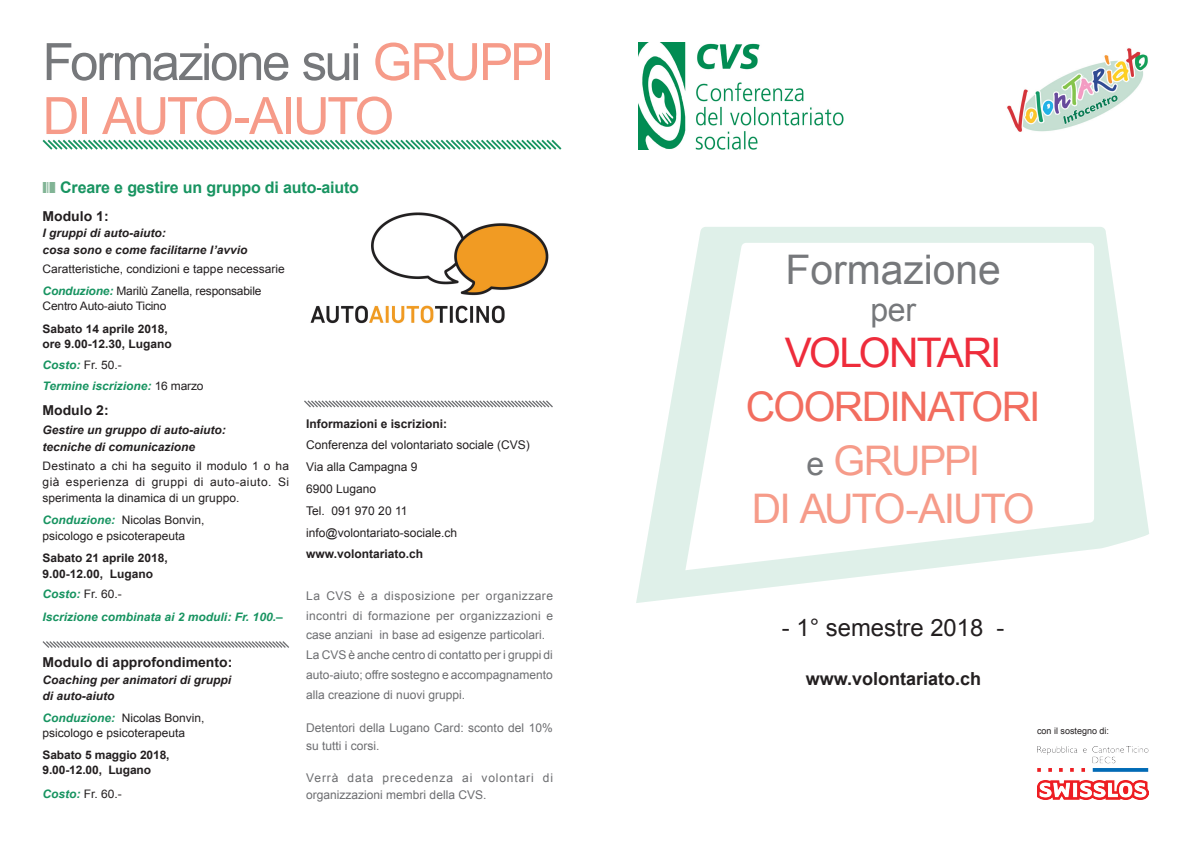
<style>
.page{position:relative;width:1191px;height:842px;background:#fff}
.page>*{position:absolute;margin:0;border:0;box-sizing:border-box;transform-origin:0 0}
.TITOLI_2{font:51.5px/54px "Arial";letter-spacing:-.05em;color:#f69b89}
.RUBRICHE_INSERIMENTO{font:40.8px/54.4px "Arial";letter-spacing:-.045em;color:#f26d5f;text-align:center}
.RUBRICHE_INSERIMENTO-2{font:40.8px "Arial";letter-spacing:-.045em;color:#f69b89}
.RUBRICHE_INSERIMENTO-3{font:40.8px "Arial";color:#76787b}
.RUBRICHE_INSERIMENTO-4{font:32px "Arial";color:#76787b}
.TESTO_PARAG_1{font:23.8px "Arial";color:#231f20}
.TESTO_PARAG_1-2{font:700 18px "Arial";color:#231f20}
.TESTO{font:700 16px "Arial";letter-spacing:-.01em;color:#189461}
.TESTO-2{font:700 13.7px "Arial";color:#231f20}
.TESTO-3{font:12px/19.8px "Arial";color:#6c6d70;text-align:justify}
.TESTO-4{font:12px "Arial";color:#231f20}
.TESTO-5{font:12px/17.8px "Arial";letter-spacing:.045em;color:#6c6d70}
.TESTO-6{font:700 12px "Arial";color:#231f20}
.TESTO-7{font:11.7px/15.3px "Arial";color:#231f20}
.TESTO-8{font:italic 700 11.7px "Arial";color:#231f20}
.TESTO-9{font:700 11.7px/15.3px "Arial";color:#231f20}
.TESTO-10{font:italic 700 11.7px "Arial";color:#189461}
.TESTO-11{font:9px "Arial";color:#231f20}
.s1{color:#76787b}
.s2{color:#81b495}
.s3{font-weight:700;font-style:italic;color:#189461}
.s4{font-weight:400;font-style:normal;color:#231f20}
.s5{color:#ee2c3b}
.s6{font-size:32px;color:#76787b}
.s7{color:#f69b89}
</style>
<div class="page">
<svg style="left:636px;top:227px;width:513px;height:376px"></svg>
<svg style="left:685px;top:243px;width:409px;height:327px"></svg>
<svg style="left:42px;top:139px;width:520px;height:11px"></svg>
<svg style="left:42px;top:641px;width:247px;height:7px"></svg>
<img style="left:1037px;top:746px;width:111px;height:53px">
<img style="left:638px;top:43px;width:205px;height:106px">
<img style="left:1007px;top:48px;width:141px;height:84px">
<img style="left:310px;top:212px;width:239px;height:112px">
<svg style="left:304px;top:400px;width:249px;height:8px"></svg>
<p class="TITOLI_2" style="left:43px;top:35px;width:514px"><span class="s1">Formazione sui</span> GRUPPI<br>DI AUTO-AIUTO</p>
<p class="TESTO" style="left:43px;top:177px;width:318px"><span class="s2">❙❘❚</span> Creare e gestire un gruppo di auto-aiuto</p>
<p class="TESTO-2" style="left:43px;top:207px;width:68px">Modulo 1:</p>
<p class="TESTO-8" style="left:43px;top:226px;width:125px">I gruppi di auto-aiuto:</p>
<p class="TESTO-8" style="left:43px;top:242px;width:206px">cosa sono e come facilitarne l’avvio</p>
<p class="TESTO-7" style="left:43px;top:261px;width:244px">Caratteristiche, condizioni e tappe necessarie</p>
<p class="TESTO-7" style="left:43px;top:283px;width:221px"><span class="s3">Conduzione:</span> Marilù Zanella, responsabile<br>Centro Auto-aiuto Ticino</p>
<p class="TESTO-9" style="left:43px;top:322px;width:127px">Sabato 14 aprile 2018,</p>
<p class="TESTO-9" style="left:43px;top:337px;width:131px">ore 9.00-12.30, Lugano</p>
<p class="TESTO-7" style="left:43px;top:357px;width:81px"><span class="s3">Costo:</span> Fr. 50.-</p>
<p class="TESTO-10" style="left:43px;top:378px;width:163px">Termine iscrizione: <span class="s4">16 marzo</span></p>
<p class="TESTO-2" style="left:43px;top:402px;width:68px">Modulo 2:</p>
<p class="TESTO-8" style="left:43px;top:423px;width:185px">Gestire un gruppo di auto-aiuto:</p>
<p class="TESTO-8" style="left:43px;top:439px;width:154px">tecniche di comunicazione</p>
<p class="TESTO-7" style="left:43px;top:458px;width:248px;line-height:16.3px;text-align:justify">Destinato a chi ha seguito il modulo 1 o ha già esperienza di gruppi di auto-aiuto. Si sperimenta la dinamica di un gruppo.</p>
<p class="TESTO-7" style="left:43px;top:513px;width:164px"><span class="s3">Conduzione:</span> Nicolas Bonvin, psicologo e psicoterapeuta</p>
<p class="TESTO-9" style="left:43px;top:551px;width:127px">Sabato 21 aprile 2018,<br>9.00-12.00, Lugano</p>
<p class="TESTO-7" style="left:43px;top:587px;width:81px"><span class="s3">Costo:</span> Fr. 60.-</p>
<p class="TESTO-10" style="left:43px;top:609px;width:242px">Iscrizione combinata ai 2 moduli: Fr. 100.–</p>
<p class="TESTO-2" style="left:43px;top:653px;width:191px">Modulo di approfondimento:</p>
<p class="TESTO-8" style="left:43px;top:672px;width:190px">Coaching per animatori di gruppi</p>
<p class="TESTO-8" style="left:43px;top:688px;width:73px">di auto-aiuto</p>
<p class="TESTO-7" style="left:43px;top:710px;width:164px"><span class="s3">Conduzione:</span> Nicolas Bonvin, psicologo e psicoterapeuta</p>
<p class="TESTO-9" style="left:43px;top:748px;width:128px;line-height:14.6px">Sabato 5 maggio 2018,<br>9.00-12.00, Lugano</p>
<p class="TESTO-7" style="left:43px;top:786px;width:81px"><span class="s3">Costo:</span> Fr. 60.-</p>
<p class="TESTO-6" style="left:306px;top:415px;width:142px">Informazioni e iscrizioni:</p>
<p class="TESTO-4" style="left:306px;top:437px;width:225px">Conferenza del volontariato sociale (CVS)</p>
<p class="TESTO-4" style="left:306px;top:459px;width:113px">Via alla Campagna 9</p>
<p class="TESTO-4" style="left:306px;top:481px;width:72px">6900 Lugano</p>
<p class="TESTO-4" style="left:306px;top:503px;width:103px">Tel. 091 970 20 11</p>
<p class="TESTO-4" style="left:306px;top:524px;width:152px">info@volontariato-sociale.ch</p>
<p class="TESTO-6" style="left:306px;top:546px;width:118px">www.volontariato.ch</p>
<p class="TESTO-3" style="left:306px;top:586px;width:248px">La CVS è a disposizione per organizzare incontri di formazione per organizzazioni e case anziani in base ad esigenze particolari.</p>
<p class="TESTO-3" style="left:306px;top:645px;width:248px">La CVS è anche centro di contatto per i gruppi di auto-aiuto; offre sostegno e accompagnamento alla creazione di nuovi gruppi.</p>
<p class="TESTO-3" style="left:306px;top:719px;width:248px;line-height:17.8px">Detentori della Lugano Card: sconto del 10% su tutti i corsi.</p>
<p class="TESTO-5" style="left:306px;top:769px;width:248px">Verrà data precedenza ai volontari di organizzazioni membri della CVS.</p>
<p class="RUBRICHE_INSERIMENTO-3" style="left:785px;top:243px;width:217px">Formazione</p>
<p class="RUBRICHE_INSERIMENTO-4" style="left:870px;top:288px;width:47px">per</p>
<p class="RUBRICHE_INSERIMENTO" style="left:746px;top:325px;width:296px"><span class="s5">VOLONTARI<br></span>COORDINATORI <span class="s6">e</span> <span class="s7">GRUPPI</span></p>
<p class="RUBRICHE_INSERIMENTO-2" style="left:752px;top:482px;width:284px">DI AUTO-AIUTO</p>
<p class="TESTO_PARAG_1" style="left:782px;top:612px;width:224px">- 1° semestre 2018 -</p>
<p class="TESTO_PARAG_1-2" style="left:805px;top:666px;width:177px">www.volontariato.ch</p>
<p class="TESTO-11" style="left:1037px;top:725px;width:74px">con il sostegno di:</p>
</div>
